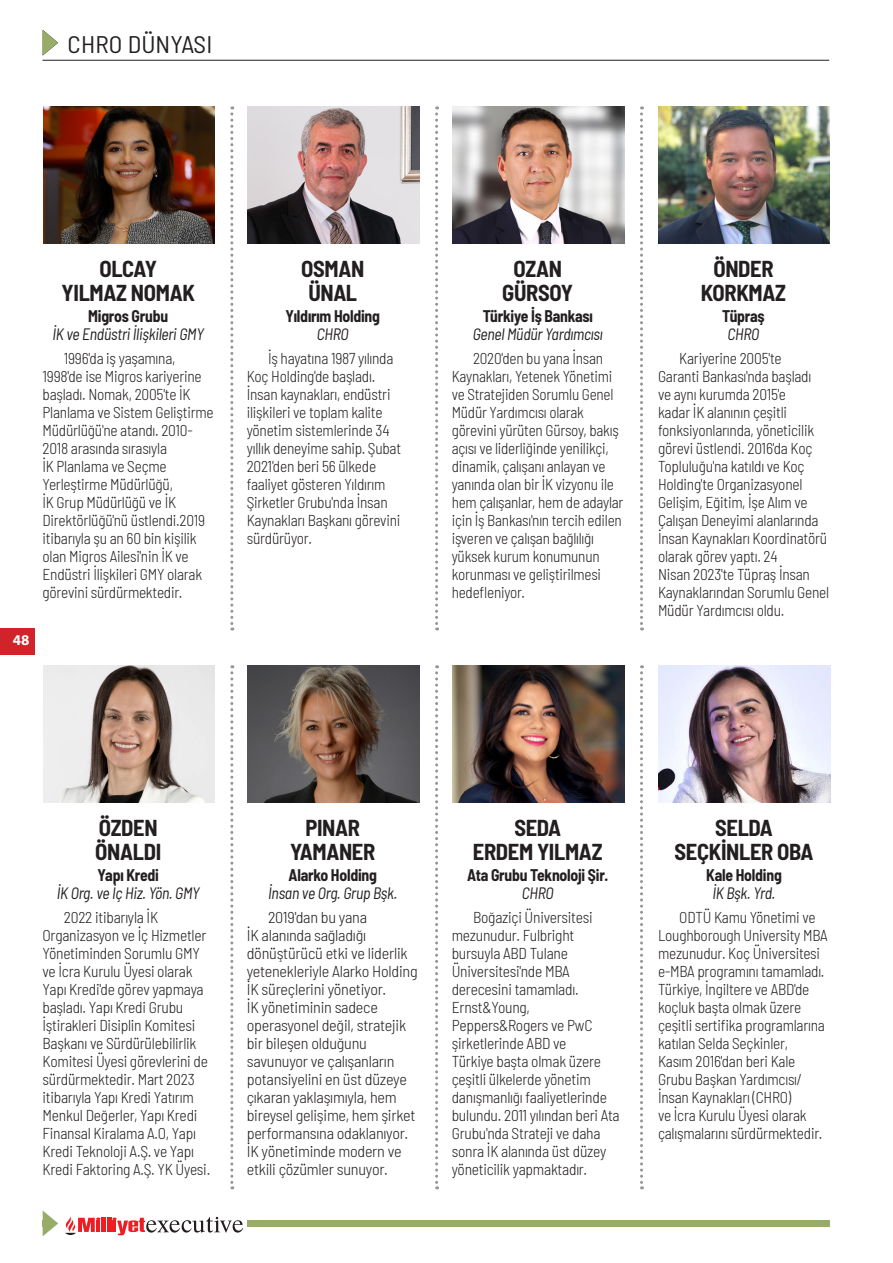
<style>
.page{position:relative;width:893px;height:1263px;background:#fff}
.page>*{position:absolute;margin:0;border:0;box-sizing:border-box;transform-origin:0 0}
.t1{font:semi-condensed 24px "Barlow";letter-spacing:.005em;color:#231f20;scale:1.05 1}
.Metin-L{font:700 semi-condensed 22.5px "Barlow";letter-spacing:-.015em;color:#231f20}
.Metin-L-2{font:700 semi-condensed 16.5px/18px "Barlow";letter-spacing:-.015em;color:#231f20;text-align:center;scale:.95 1}
.Metin-L-3{font:italic semi-condensed 16.5px "Barlow";letter-spacing:-.015em;color:#231f20;scale:.95 1}
.Metin-L-4{font:300 semi-condensed 15.75px/18px "Barlow";letter-spacing:-.015em;color:#231f20}
.t2{font:700 15px "Myriad Pro";color:#fff}
.s1{font-weight:400;font-style:italic}
</style>
<div class="page">
<div style="left:43px;top:1220px;width:787px;height:7px;background:#97ac66"></div>
<div style="left:52px;top:1216px;width:195px;height:21px;background:#fff"></div>
<hr style="left:102px;top:1218px;width:4px;height:14px;background:#ee1d23">
<hr style="left:107px;top:1218px;width:4px;height:14px;background:#ee1d23">
<svg style="left:112px;top:1217px;width:131px;height:18px"></svg>
<svg style="left:65px;top:1216px;width:35px;height:19px"></svg>
<svg style="left:43px;top:1211px;width:15px;height:25px"></svg>
<hr style="left:43px;top:60px;width:786px;height:1px;background:#231f20">
<div style="left:0;top:628px;width:34px;height:27px;background:#d1232a"></div>
<svg style="left:230px;top:106px;width:3px;height:524px"></svg>
<svg style="left:230px;top:665px;width:3px;height:524px"></svg>
<svg style="left:435px;top:106px;width:3px;height:524px"></svg>
<svg style="left:435px;top:665px;width:3px;height:524px"></svg>
<svg style="left:640px;top:106px;width:3px;height:524px"></svg>
<svg style="left:640px;top:665px;width:3px;height:524px"></svg>
<img style="left:43px;top:106px;width:171px;height:137px">
<img style="left:43px;top:665px;width:171px;height:137px">
<img style="left:248px;top:106px;width:171px;height:137px">
<img style="left:248px;top:665px;width:171px;height:137px">
<img style="left:453px;top:665px;width:171px;height:137px">
<img style="left:453px;top:106px;width:171px;height:137px">
<img style="left:659px;top:106px;width:170px;height:137px">
<img style="left:659px;top:665px;width:171px;height:137px">
<svg style="left:43px;top:30px;width:15px;height:26px"></svg>
<p class="t1" style="left:68px;top:27px;width:139px">CHRO DÜNYASI</p>
<p class="t2" style="left:13px;top:630px;width:18px">48</p>
<p class="Metin-L" style="left:99px;top:253px;width:59px">OLCAY</p>
<p class="Metin-L" style="left:62px;top:277px;width:135px">YILMAZ NOMAK</p>
<p class="Metin-L-2" style="left:88px;top:306px;width:86px">Migros Grubu</p>
<p class="Metin-L-3" style="left:53px;top:322px;width:161px">İK ve Endüstri İlişkileri GMY</p>
<p class="Metin-L-4" style="left:43px;top:349px;width:173px;text-indent:21px">1996'da iş yaşamına,<br>1998'de ise Migros kariyerine başladı. Nomak, 2005'te İK<br>Planlama ve Sistem Geliştirme<br>Müdürlüğü'ne atandı. 2010-<br>2018 arasında sırasıyla<br>İK Planlama ve Seçme<br>Yerleştirme Müdürlüğü,<br>İK Grup Müdürlüğü ve İK<br>Direktörlüğü'nü üstlendi.2019 itibarıyla şu an 60 bin kişilik olan Migros Ailesi'nin İK ve<br>Endüstri İlişkileri GMY olarak görevini sürdürmektedir.</p>
<p class="Metin-L" style="left:301px;top:253px;width:65px">OSMAN</p>
<p class="Metin-L" style="left:308px;top:277px;width:50px">ÜNAL</p>
<p class="Metin-L-2" style="left:286px;top:306px;width:101px">Yıldırım Holding</p>
<p class="Metin-L-3" style="left:317px;top:322px;width:35px">CHRO</p>
<p class="Metin-L-4" style="left:247px;top:349px;width:156px;text-indent:21px">İş hayatına 1987 yılında<br>Koç Holding'de başladı.<br>İnsan kaynakları, endüstri ilişkileri ve toplam kalite yönetim sistemlerinde 34 yıllık deneyime sahip. Şubat<br>2021'den beri 56 ülkede faaliyet gösteren Yıldırım<br>Şirketler Grubu'nda İnsan<br>Kaynakları Başkanı görevini sürdürüyor.</p>
<p class="Metin-L" style="left:513px;top:253px;width:50px">OZAN</p>
<p class="Metin-L" style="left:502px;top:277px;width:73px">GÜRSOY</p>
<p class="Metin-L-2" style="left:483px;top:306px;width:117px">Türkiye İş Bankası</p>
<p class="Metin-L-3" style="left:473px;top:322px;width:138px">Genel Müdür Yardımcısı</p>
<p class="Metin-L-4" style="left:452px;top:349px;width:173px;text-indent:21px">2020'den bu yana İnsan<br>Kaynakları, Yetenek Yönetimi ve Stratejiden Sorumlu Genel<br>Müdür Yardımcısı olarak görevini yürüten Gürsoy, bakış açısı ve liderliğinde yenilikçi, dinamik, çalışanı anlayan ve yanında olan bir İK vizyonu ile hem çalışanlar, hem de adaylar için İş Bankası'nın tercih edilen işveren ve çalışan bağlılığı yüksek kurum konumunun korunması ve geliştirilmesi hedefleniyor.</p>
<p class="Metin-L" style="left:713px;top:253px;width:62px">ÖNDER</p>
<p class="Metin-L" style="left:701px;top:277px;width:87px">KORKMAZ</p>
<p class="Metin-L-2" style="left:722px;top:306px;width:46px">Tüpraş</p>
<p class="Metin-L-3" style="left:727px;top:322px;width:35px">CHRO</p>
<p class="Metin-L-4" style="left:658px;top:349px;width:173px;text-indent:21px">Kariyerine 2005'te<br>Garanti Bankası'nda başladı<br>ve aynı kurumda 2015'e<br>kadar İK alanının çeşitli fonksiyonlarında, yöneticilik görevi üstlendi. 2016'da Koç<br>Topluluğu'na katıldı ve Koç<br>Holding'te Organizasyonel<br>Gelişim, Eğitim, İşe Alım ve<br>Çalışan Deneyimi alanlarında<br>İnsan Kaynakları Koordinatörü olarak görev yaptı. 24<br>Nisan 2023'te Tüpraş İnsan<br>Kaynaklarından Sorumlu Genel<br>Müdür Yardımcısı oldu.</p>
<p class="Metin-L" style="left:99px;top:812px;width:60px">ÖZDEN</p>
<p class="Metin-L" style="left:95px;top:836px;width:67px">ÖNALDI</p>
<p class="Metin-L-2" style="left:97px;top:865px;width:66px">Yapı Kredi</p>
<p class="Metin-L-3" style="left:57px;top:881px;width:152px">İK Org. ve İç Hiz. Yön. GMY</p>
<p class="Metin-L-4" style="left:43px;top:907px;width:169px;text-indent:21px">2022 itibarıyla İK<br>Organizasyon ve İç Hizmetler<br>Yönetiminden Sorumlu GMY ve İcra Kurulu Üyesi olarak<br>Yapı Kredi'de görev yapmaya başladı. Yapı Kredi Grubu<br>İştirakleri Disiplin Komitesi<br>Başkanı ve Sürdürülebilirlik<br>Komitesi Üyesi görevlerini de sürdürmektedir. Mart 2023 itibarıyla Yapı Kredi Yatırım<br>Menkul Değerler, Yapı Kredi<br>Finansal Kiralama A.O, Yapı<br>Kredi Teknoloji A.Ş. ve Yapı<br>Kredi Faktoring A.Ş. YK Üyesi.</p>
<p class="Metin-L" style="left:305px;top:812px;width:56px">PINAR</p>
<p class="Metin-L" style="left:290px;top:836px;width:87px">YAMANER</p>
<p class="Metin-L-2" style="left:289px;top:865px;width:94px">Alarko Holding</p>
<p class="Metin-L-3" style="left:268px;top:881px;width:137px">İnsan ve Org. Grup Bşk.</p>
<p class="Metin-L-4" style="left:247px;top:907px;width:172px;text-indent:21px">2019'dan bu yana<br>İK alanında sağladığı dönüştürücü etki ve liderlik yetenekleriyle Alarko Holding<br>İK süreçlerini yönetiyor.<br>İK yönetiminin sadece operasyonel değil, stratejik bir bileşen olduğunu savunuyor ve çalışanların potansiyelini en üst düzeye çıkaran yaklaşımıyla, hem bireysel gelişime, hem şirket performansına odaklanıyor.<br>İK yönetiminde modern ve etkili çözümler sunuyor.</p>
<p class="Metin-L" style="left:514px;top:812px;width:48px">SEDA</p>
<p class="Metin-L" style="left:473px;top:836px;width:131px">ERDEM YILMAZ</p>
<p class="Metin-L-2" style="left:467px;top:865px;width:150px">Ata Grubu Teknoloji Şir.<br><span class="s1">CHRO</span></p>
<p class="Metin-L-4" style="left:452px;top:907px;width:169px;text-indent:21px">Boğaziçi Üniversitesi mezunudur. Fulbright bursuyla ABD Tulane<br>Üniversitesi'nde MBA derecesini tamamladı.<br>Ernst&amp;Young,<br>Peppers&amp;Rogers ve PwC şirketlerinde ABD ve<br>Türkiye başta olmak üzere çeşitli ülkelerde yönetim danışmanlığı faaliyetlerinde bulundu. 2011 yılından beri Ata<br>Grubu'nda Strateji ve daha sonra İK alanında üst düzey yöneticilik yapmaktadır.</p>
<p class="Metin-L" style="left:715px;top:812px;width:59px">SELDA</p>
<p class="Metin-L" style="left:675px;top:836px;width:140px">SEÇKİNLER OBA</p>
<p class="Metin-L-2" style="left:706px;top:865px;width:81px">Kale Holding</p>
<p class="Metin-L-3" style="left:713px;top:881px;width:68px">İK Bşk. Yrd.</p>
<p class="Metin-L-4" style="left:658px;top:907px;width:171px;text-indent:21px">ODTÜ Kamu Yönetimi ve<br>Loughborough University MBA mezunudur. Koç Üniversitesi e-MBA programını tamamladı.<br>Türkiye, İngiltere ve ABD'de koçluk başta olmak üzere çeşitli sertifika programlarına katılan Selda Seçkinler,<br>Kasım 2016'dan beri Kale<br>Grubu Başkan Yardımcısı/<br>İnsan Kaynakları (CHRO)<br>ve İcra Kurulu Üyesi olarak çalışmalarını sürdürmektedir.</p>
</div>
